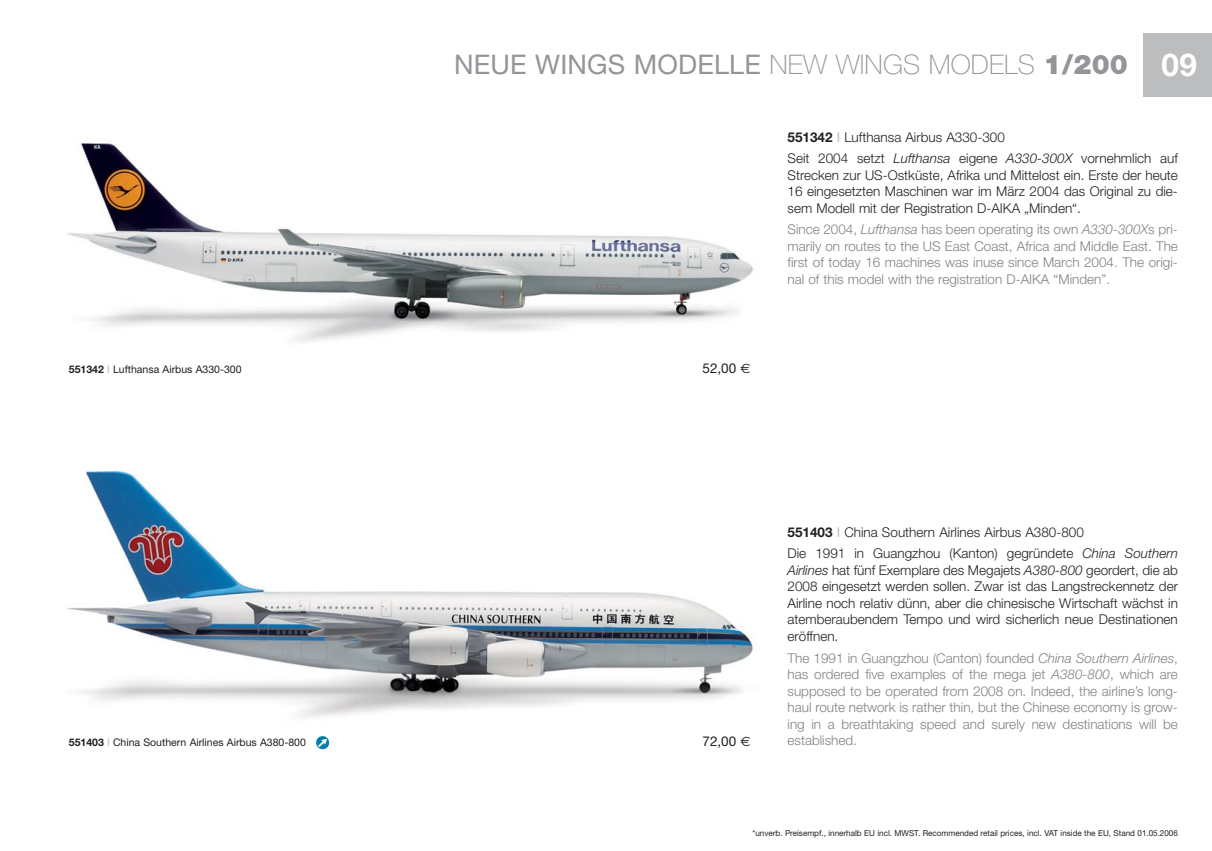
<style>
.page{position:relative;width:1212px;height:851px;background:#fff}
.page>*{position:absolute;margin:0;border:0;box-sizing:border-box;transform-origin:0 0}
.t1{font:27px "Helvetica Neue";letter-spacing:.005em;color:#939598}
.t2{font:300 13.5px/16.5px "Helvetica Neue";color:#231f20}
.t3{font:300 13.5px/16.5px "Helvetica Neue";color:#808284;text-align:justify}
.t4{font:13.5px "Helvetica Neue";color:#231f20}
.t5{font:10.5px "Helvetica Neue";color:#231f20}
.t6{font:8.25px "Helvetica Neue";color:#231f20}
.s1{font-weight:700}
.s2{color:#bbbdbf}
.s3{font-weight:100}
.s4{font-weight:900}
.s5{font-weight:700;font-size:31.5px;color:#fff}
.s6{font-family:"Euro Sans"}
.s7{font-weight:400;color:#bbbdbf}
.s8{font-style:italic}
</style>
<div class="page">
<img style="left:67px;top:143px;width:686px;height:199px">
<div style="left:1143px;top:33px;width:68px;height:63px;background:#bbbdbf"></div>
<svg style="left:316px;top:736px;width:14px;height:13px"></svg>
<img style="left:67px;top:470px;width:686px;height:248px">
<p class="t5" style="left:69px;top:365px;width:174px"><span class="s1">551342</span> <span class="s2">I</span> Lufthansa Airbus A330-300</p>
<p class="t5" style="left:69px;top:738px;width:239px"><span class="s1">551403</span> <span class="s2">I</span> China Southern Airlines Airbus A380-800</p>
<h1 class="t1" style="left:454px;top:54px;width:744px">NEUE WINGS MODELLE <span class="s3">NEW WINGS MODELS</span> <span class="s4">1/200</span> <span class="s5">09</span></h1>
<p class="t4" style="left:702px;top:363px;width:50px">52,00 <span class="s6">€</span></p>
<p class="t2" style="left:787px;top:127px;width:392px;line-height:21.6px"><span class="s1">551342</span> <span class="s7">I</span> Lufthansa Airbus A330-300<br>Seit 2004 setzt <span class="s8">Lufthansa</span> eigene <span class="s8">A330-300X</span> vornehmlich auf</p>
<p class="t2" style="left:787px;top:168px;width:392px;text-align:justify">Strecken zur US-Ostküste, Afrika und Mittelost ein. Erste der heute 16 eingesetzten Maschinen war im März 2004 das Original zu die&shy;sem Modell mit der Registration D-AIKA „Minden“.</p>
<p class="t3" style="left:787px;top:222px;width:392px">Since 2004, <span class="s8">Lufthansa</span> has been operating its own <span class="s8">A330-300X</span>s pri&shy;marily on routes to the US East Coast, Africa and Middle East. The first of today 16 machines was inuse since March 2004. The origi&shy;nal of this model with the registration D-AIKA “Minden”.</p>
<p class="t2" style="left:787px;top:522px;width:392px;line-height:21.6px"><span class="s1">551403</span> <span class="s7">I</span> China Southern Airlines Airbus A380-800<br>Die 1991 in Guangzhou (Kanton) gegründete <span class="s8">China Southern</span></p>
<p class="t2" style="left:787px;top:563px;width:392px;text-align:justify"><span class="s8">Airlines</span> hat fünf Exemplare des Megajets <span class="s8">A380-800</span> geordert, die ab 2008 eingesetzt werden sollen. Zwar ist das Langstreckennetz der Airline noch relativ dünn, aber die chinesische Wirtschaft wächst in atemberaubendem Tempo und wird sicherlich neue Destinationen eröffnen.</p>
<p class="t3" style="left:787px;top:650px;width:392px">The 1991 in Guangzhou (Canton) founded <span class="s8">China Southern Airlines</span>, has ordered five examples of the mega jet <span class="s8">A380-800</span>, which are supposed to be operated from 2008 on. Indeed, the airline’s long&shy;haul route network is rather thin, but the Chinese economy is grow&shy;ing in a breathtaking speed and surely new destinations will be</p>
<p class="t4" style="left:702px;top:736px;width:50px">72,00 <span class="s6">€</span></p>
<p class="t3" style="left:787px;top:733px;width:71px">established.</p>
<p class="t6" style="left:753px;top:829px;width:427px">*unverb. Preisempf., innerhalb EU incl. MWST. Recommended retail prices, incl. VAT inside the EU, Stand 01.05.2006</p>
</div>
